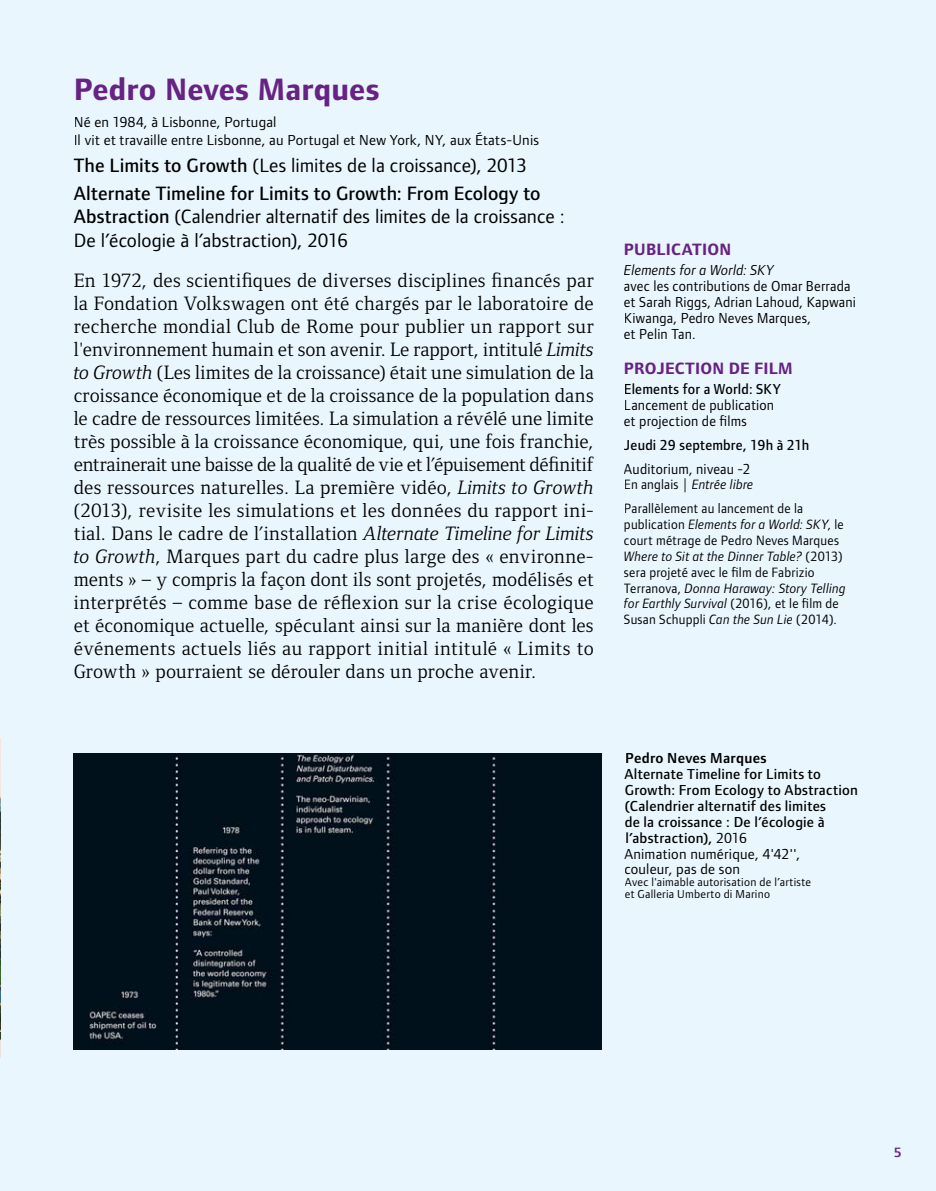
<style>
.page{position:relative;width:936px;height:1191px;background:#fff}
.page>*{position:absolute;margin:0;border:0;box-sizing:border-box;transform-origin:0 0}
.t1{font:700 32px "Foundry Form Sans";color:#662383}
.t2{font:20px/23px "Foundry Form Serif";letter-spacing:.015em;color:#000;text-align:justify}
.t3{font:500 20px/27.8px "Foundry Form Sans";letter-spacing:.005em;color:#000}
.t4{font:20px/23.8px "Foundry Form Sans";letter-spacing:.005em;color:#000}
.t5{font:700 17px "Foundry Form Sans";letter-spacing:.015em;color:#662383}
.t6{font:500 15px/15.8px "Foundry Form Sans";letter-spacing:.015em;color:#000}
.t7{font:15px/15.8px "Foundry Form Sans";letter-spacing:.015em;color:#000;scale:.96 1}
.t8{font:15px/18px "Foundry Form Sans";letter-spacing:.015em;color:#000}
.t9{font:500 15px "Foundry Form Sans";letter-spacing:.015em;color:#000;scale:.96 1}
.t10{font:italic 15px "Foundry Form Sans";letter-spacing:.01em;color:#000;scale:.96 1}
.t11{font:600 15px "Foundry Form Sans";letter-spacing:.015em;color:#000}
.t12{font:14px/15.8px "Foundry Form Sans";letter-spacing:.02em;color:#000;scale:.96 1}
.t13{font:600 14px "Foundry Form Sans";color:#662383}
.t14{font:12px/11.6px "Foundry Form Sans";letter-spacing:.02em;color:#000}
.s1{font-weight:400}
.s2{font-weight:500}
.s3{font-style:italic}
.s4{font-family:"News Gothic BT"}
</style>
<div class="page">
<div style="left:0;top:0;width:935px;height:1191px;background:#eaf6fe"></div>
<img style="left:74px;top:753px;width:527px;height:296px">
<img style="left:0;top:739px;width:1px;height:318px">
<h1 class="t1" style="left:74px;top:71px;width:307px">Pedro Neves Marques</h1>
<p class="t8" style="left:74px;top:113px;width:467px">Né en 1984, à Lisbonne, Portugal<br>Il vit et travaille entre Lisbonne, au Portugal et New York, NY, aux États-Unis</p>
<p class="t3" style="left:74px;top:152px;width:468px">The Limits to Growth <span class="s1">(Les limites de la croissance), 2013<br></span>Alternate Timeline for Limits to Growth: From Ecology to</p>
<p class="t4" style="left:74px;top:205px;width:492px"><span class="s2">Abstraction</span> (Calendrier alternatif des limites de la croissance :<br>De l’écologie à l’abstraction), 2016</p>
<p class="t2" style="left:74px;top:269px;width:521px">En 1972, des scientifiques de diverses disciplines financés par la Fondation Volkswagen ont été chargés par le laboratoire de recherche mondial Club de Rome pour publier un rapport sur l'environnement humain et son avenir. Le rapport, intitulé <span class="s3">Limits to Growth</span> (Les limites de la croissance) était une simulation de la croissance économique et de la croissance de la population dans le cadre de ressources limitées. La simulation a révélé une limite très possible à la croissance économique, qui, une fois franchie, entrainerait une baisse de la qualité de vie et l’épuisement définitif des ressources naturelles. La première vidéo, <span class="s3">Limits to Growth </span>(2013), revisite les simulations et les données du rapport ini&shy;tial. Dans le cadre de l’installation <span class="s3">Alternate Timeline for Limits to Growth</span>, Marques part du cadre plus large des « environne&shy;ments » – y compris la façon dont ils sont projetés, modélisés et interprétés – comme base de réflexion sur la crise écologique et économique actuelle, spéculant ainsi sur la manière dont les événements actuels liés au rapport initial intitulé « Limits to Growth » pourraient se dérouler dans un proche avenir.</p>
<p class="t5" style="left:624px;top:239px;width:109px">PUBLICATION</p>
<p class="t10" style="left:624px;top:262px;width:158px">Elements for a World: SKY</p>
<p class="t7" style="left:624px;top:278px;width:243px">avec les contributions de Omar Berrada et Sarah Riggs, Adrian Lahoud, Kapwani<br>Kiwanga, Pedro Neves Marques,<br>et Pelin Tan.</p>
<p class="t5" style="left:624px;top:358px;width:170px">PROJECTION DE FILM</p>
<p class="t9" style="left:624px;top:381px;width:165px">Elements for a World: SKY</p>
<p class="t7" style="left:624px;top:397px;width:158px">Lancement de publication et projection de films</p>
<p class="t9" style="left:624px;top:436px;width:194px">Jeudi 29 septembre, 19h à 21h</p>
<p class="t7" style="left:624px;top:460px;width:133px">Auditorium, niveau -2</p>
<p class="t12" style="left:624px;top:473px;width:188px;line-height:23.8px">En anglais <span class="s4">|</span> <span class="s3">Entrée libre<br></span>Parallèlement au lancement de la</p>
<p class="t12" style="left:624px;top:516px;width:232px">publication <span class="s3">Elements for a World: SKY</span>, le court métrage de Pedro Neves Marques <span class="s3">Where to Sit at the Dinner Table?</span> (2013) sera projeté avec le film de Fabrizio Terranova, <span class="s3">Donna Haraway: Story Telling for Earthly Survival</span> (2016), et le film de Susan Schuppli <span class="s3">Can the Sun Lie</span> (2014).</p>
<p class="t11" style="left:625px;top:749px;width:143px">Pedro Neves Marques</p>
<p class="t6" style="left:624px;top:766px;width:235px">Alternate Timeline for Limits to<br>Growth: From Ecology to Abstraction (Calendrier alternatif des limites<br>de la croissance : De l’écologie à l’abstraction), <span class="s1">2016<br>Animation numérique, 4'42'',<br>couleur, pas de son</span></p>
<p class="t14" style="left:624px;top:876px;width:188px">Avec l'aimable autorisation de l’artiste et Galleria Umberto di Marino</p>
<p class="t13" style="left:893px;top:1144px;width:10px">5</p>
</div>
